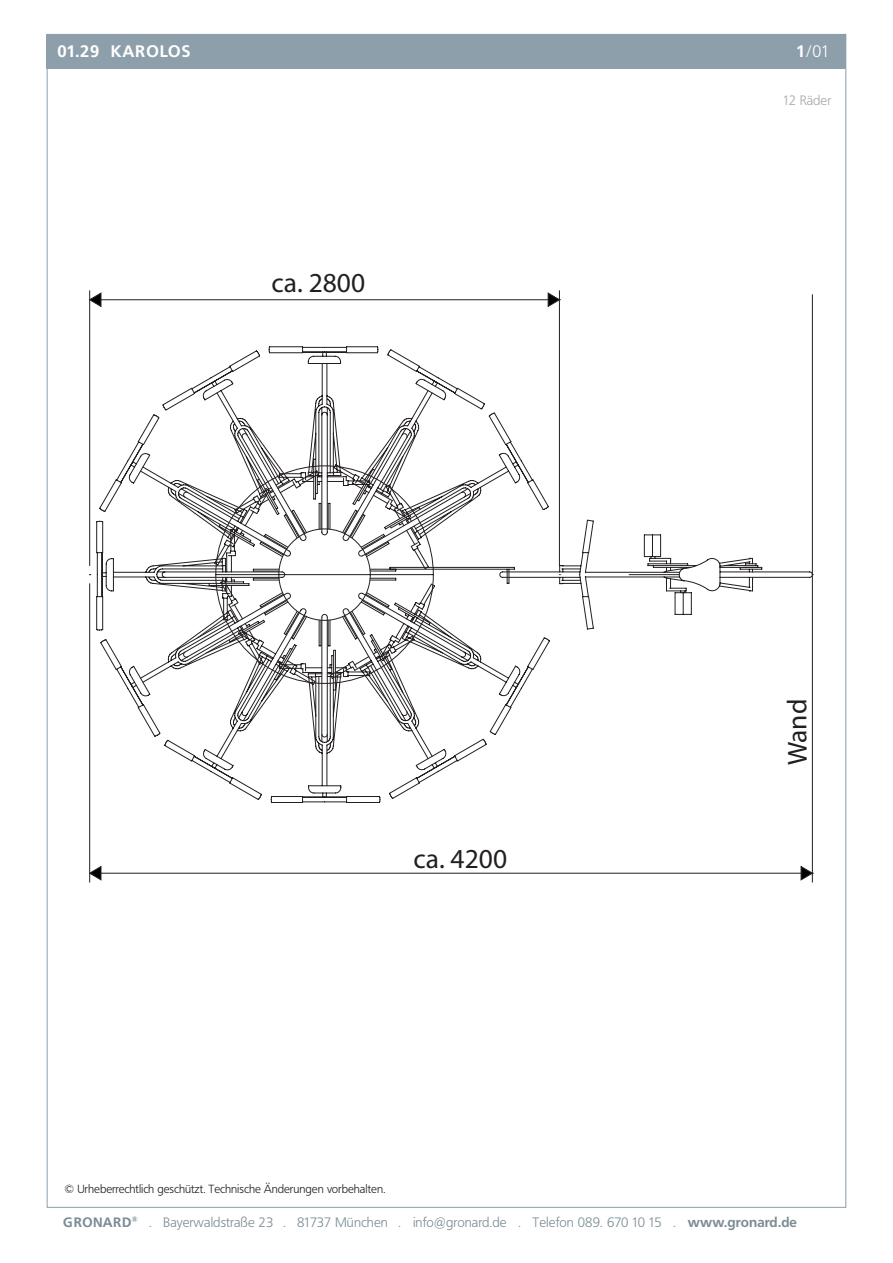
<style>
.page{position:relative;width:893px;height:1263px;background:#fff}
.page>*{position:absolute;margin:0;border:0;box-sizing:border-box;transform-origin:0 0}
.t1{font:27.6px "Myriad Pro";color:#231f20}
.t2{font:700 16.5px "Frutiger BQ";letter-spacing:.06em;color:#fff}
.t3{font:300 16.5px "Frutiger BQ";color:#fff}
.t4{font:300 13.5px "Frutiger BQ";letter-spacing:.01em;color:#7b8c95}
.t5{font:300 13.5px "Frutiger BQ";color:#a8a9ad}
.t6{font:300 11.7px "Frutiger BQ";color:#231f20}
.s1{font-weight:700}
</style>
<div class="page">
<div style="left:47px;top:34px;width:799px;height:1174px;background:#fff;border:1px solid #8c9faa"></div>
<div style="left:47px;top:34px;width:799px;height:34px;background:#8c9faa"></div>
<svg style="left:89px;top:294px;width:724px;height:588px"></svg>
<svg style="left:89px;top:866px;width:12px;height:14px"></svg>
<svg style="left:801px;top:866px;width:12px;height:14px"></svg>
<hr style="left:89px;top:291px;width:1px;height:275px;background:#231f20">
<hr style="left:559px;top:291px;width:1px;height:275px;background:#231f20">
<svg style="left:89px;top:293px;width:12px;height:6px"></svg>
<svg style="left:548px;top:292px;width:12px;height:7px"></svg>
<svg style="left:89px;top:299px;width:724px;height:330px"></svg>
<svg style="left:629px;top:574px;width:50px;height:1px"></svg>
<svg style="left:216px;top:346px;width:269px;height:4px"></svg>
<svg style="left:90px;top:350px;width:459px;height:453px"></svg>
<svg style="left:99px;top:414px;width:416px;height:232px"></svg>
<p class="t2" style="left:57px;top:42px;width:135px">01.29 karolos</p>
<p class="t3" style="left:796px;top:42px;width:35px"><span class="s1">1</span>/01</p>
<h1 class="t1" style="left:272px;top:266px;width:95px">ca. 2800</h1>
<h1 class="t1" style="left:413px;top:842px;width:95px">ca. 4200</h1>
<p class="t6" style="left:64px;top:1182px;width:322px">© Urheberrechtlich geschützt. Technische Änderungen vorbehalten.</p>
<p class="t5" style="left:783px;top:92px;width:50px">12 Räder</p>
<h1 class="t1" style="left:780px;top:765px;width:68px;rotate:-90deg">Wand</h1>
<p class="t4" style="left:63px;top:1214px;width:735px"><span class="s1">GRO NAR D</span><sup>®</sup> . Bayerwaldstraße 23 . 81737 München . info@gronard.de . Telefon 089. 670 10 15 . <span class="s1">www.gronard.de</span></p>
</div>
